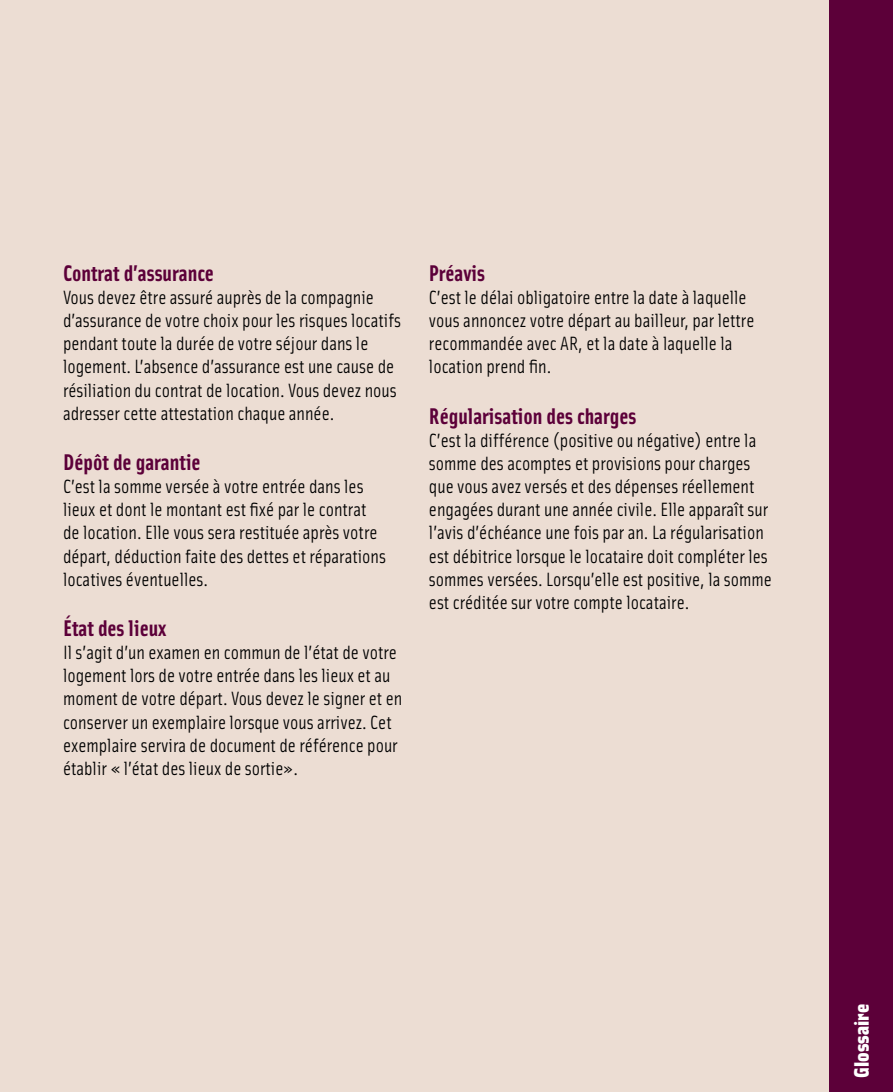
<style>
.page{position:relative;width:893px;height:1092px;background:#fff}
.page>*{position:absolute;margin:0;border:0;box-sizing:border-box;transform-origin:0 0}
.t1{font:700 22.75px "Solex";color:#5c0039}
.t2{font:900 21px "Solex";color:#fff}
.t3{font:19.25px/23.1px "Solex";color:#000}
</style>
<div class="page">
<div style="left:0;top:0;width:830px;height:1091px;background:#ecddd3"></div>
<div style="left:830px;top:0;width:63px;height:1091px;background:#5c0039"></div>
<p class="t1" style="left:63px;top:258px;width:152px">Contrat d’assurance</p>
<p class="t3" style="left:63px;top:285px;width:339px">Vous devez être assuré auprès de la compagnie d’assurance de votre choix pour les risques locatifs pendant toute la durée de votre séjour dans le logement. L’absence d’assurance est une cause de résiliation du contrat de location. Vous devez nous adresser cette attestation chaque année.</p>
<p class="t1" style="left:63px;top:447px;width:139px">Dépôt de garantie</p>
<p class="t3" style="left:63px;top:474px;width:324px">C’est la somme versée à votre entrée dans les lieux et dont le montant est fixé par le contrat de location. Elle vous sera restituée après votre départ, déduction faite des dettes et réparations locatives éventuelles.</p>
<p class="t1" style="left:63px;top:613px;width:105px">État des lieux</p>
<p class="t3" style="left:63px;top:640px;width:341px">Il s’agit d’un examen en commun de l’état de votre logement lors de votre entrée dans les lieux et au moment de votre départ. Vous devez le signer et en conserver un exemplaire lorsque vous arrivez. Cet exemplaire servira de document de référence pour établir « l’état des lieux de sortie».</p>
<p class="t1" style="left:429px;top:258px;width:58px">Préavis</p>
<p class="t3" style="left:429px;top:285px;width:327px">C’est le délai obligatoire entre la date à laquelle vous annoncez votre départ au bailleur, par lettre recommandée avec AR, et la date à laquelle la location prend fin.</p>
<p class="t1" style="left:429px;top:401px;width:209px">Régularisation des charges</p>
<p class="t3" style="left:429px;top:428px;width:344px">C’est la différence (positive ou négative) entre la somme des acomptes et provisions pour charges que vous avez versés et des dépenses réellement engagées durant une année civile. Elle apparaît sur l’avis d’échéance une fois par an. La régularisation est débitrice lorsque le locataire doit compléter les sommes versées. Lorsqu’elle est positive, la somme est créditée sur votre compte locataire.</p>
<p class="t2" style="left:847px;top:1077px;width:75px;rotate:-90deg">Glossaire</p>
</div>
